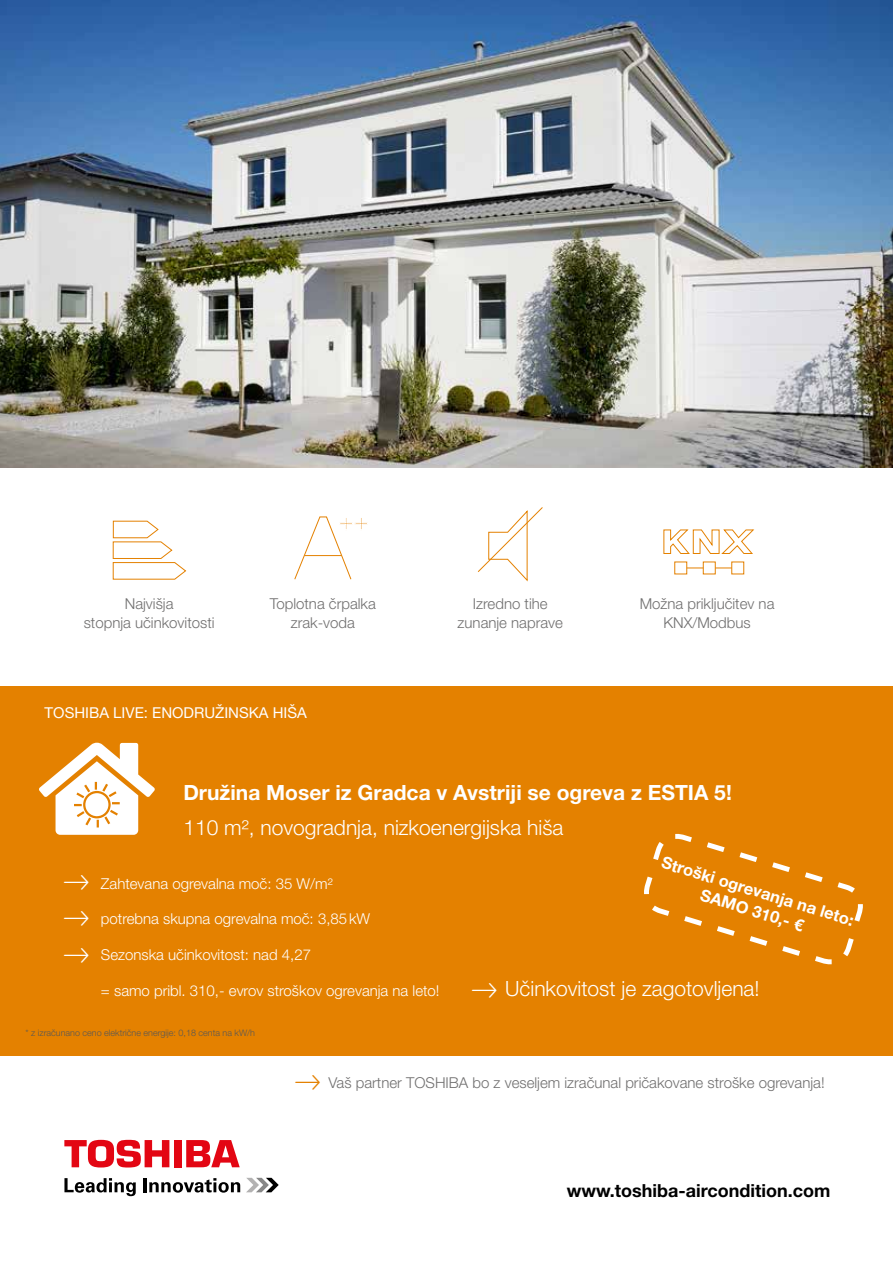
<style>
.page{position:relative;width:893px;height:1263px;background:#fff}
.page>*{position:absolute;margin:0;border:0;box-sizing:border-box;transform-origin:0 0}
.t1{font:700 21px "Helvetica Neue LT Std";color:#fff}
.t2{font:300 21px "Helvetica Neue LT Std";color:#fff}
.t3{font:300 21px "Helvetica Neue LT Pro";color:#fff}
.t4{font:700 18px "Helvetica Neue LT Std";color:#000}
.t5{font:700 16.5px/19.8px "Helvetica Neue LT Std";color:#fff;text-align:center}
.t6{font:300 15px/18.8px "Helvetica Neue LT Pro";color:#706f6f;text-align:center}
.t7{font:300 15px "Helvetica Neue LT Pro";color:#fff}
.t8{font:15px "Helvetica Neue LT Pro";color:#fff}
.t9{font:300 15px/18.8px "Helvetica Neue LT Std";color:#706f6f;text-align:center}
.t10{font:300 9px "Helvetica Neue LT Pro";color:#575756}
</style>
<div class="page">
<div style="left:0;top:687px;width:893px;height:369px;background:#e48100"></div>
<img style="left:0;top:0;width:893px;height:467px">
<svg style="left:112px;top:520px;width:75px;height:60px"></svg>
<svg style="left:294px;top:516px;width:74px;height:64px"></svg>
<svg style="left:477px;top:507px;width:66px;height:75px"></svg>
<svg style="left:663px;top:529px;width:92px;height:40px"></svg>
<div style="left:703px;top:562px;width:13px;height:12px;background:#fff;border:1px solid #e48100"></div>
<div style="left:731px;top:562px;width:13px;height:12px;background:#fff"></div>
<div style="left:674px;top:562px;width:13px;height:12px;background:#fff"></div>
<svg style="left:39px;top:743px;width:116px;height:92px"></svg>
<svg style="left:644px;top:833px;width:219px;height:132px"></svg>
<svg style="left:64px;top:1178px;width:72px;height:18px"></svg>
<hr style="left:144px;top:1178px;width:3px;height:14px;background:#000">
<svg style="left:149px;top:1178px;width:91px;height:14px"></svg>
<svg style="left:64px;top:1140px;width:105px;height:27px"></svg>
<div style="left:174px;top:1140px;width:8px;height:27px;background:#e30613"></div>
<svg style="left:186px;top:1140px;width:54px;height:27px"></svg>
<svg style="left:246px;top:1178px;width:33px;height:14px"></svg>
<p class="t6" style="left:84px;top:594px;width:132px">Najvišja<br>stopnja učinkovitosti</p>
<p class="t6" style="left:270px;top:594px;width:108px">Toplotna črpalka zrak-voda</p>
<p class="t8" style="left:45px;top:703px;width:264px">TOSHIBA LIVE: ENODRUŽINSKA HIŠA</p>
<p class="t9" style="left:458px;top:594px;width:107px">Izredno tihe zunanje naprave</p>
<p class="t6" style="left:640px;top:594px;width:136px">Možna priključitev na<br>KNX/Modbus</p>
<h1 class="t1" style="left:183px;top:779px;width:550px">Družina Moser iz Gradca v Avstriji se ogreva z ESTIA 5!</h1>
<h1 class="t2" style="left:183px;top:815px;width:382px">110 m², novogradnja, nizkoenergijska hiša</h1>
<p class="t7" style="left:101px;top:874px;width:233px">Zahtevana ogrevalna moč: 35 W/m²</p>
<p class="t7" style="left:101px;top:910px;width:271px">potrebna skupna ogrevalna moč: 3,85kW</p>
<p class="t7" style="left:101px;top:945px;width:212px">Sezonska učinkovitost: nad 4,27</p>
<p class="t7" style="left:101px;top:981px;width:340px">= samo pribl. 310,- evrov stroškov ogrevanja na leto!</p>
<p class="t5" style="left:665px;top:852px;width:202px;rotate:17deg">Stroški ogrevanja na leto:<br>SAMO 310,- €</p>
<h1 class="t3" style="left:505px;top:975px;width:256px">Učinkovitost je zagotovljena!</h1>
<p class="t10" style="left:26px;top:1027px;width:231px">* z izračunano ceno električne energije: 0,18 centa na kW/h</p>
<p class="t6" style="left:329px;top:1073px;width:498px">Vaš partner TOSHIBA bo z veseljem izračunal pričakovane stroške ogrevanja!</p>
<p class="t4" style="left:567px;top:1179px;width:265px">www.toshiba-aircondition.com</p>
</div>
